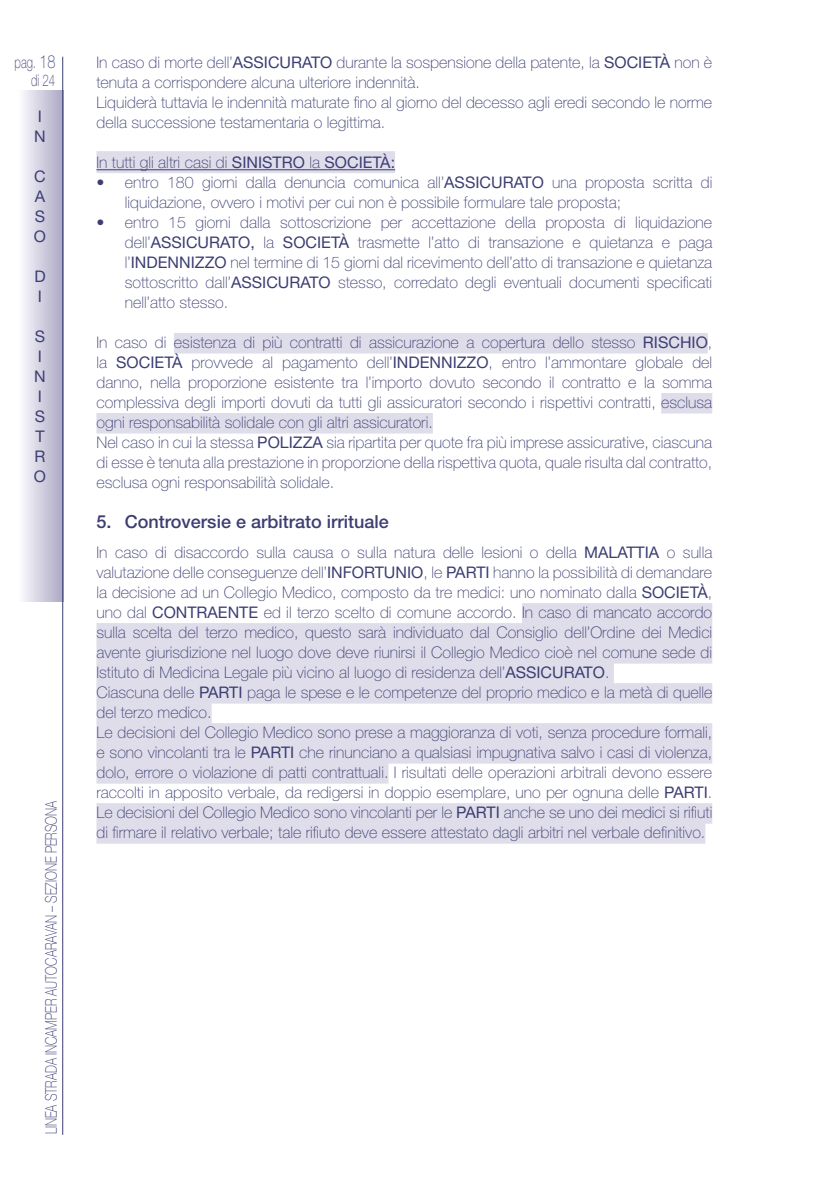
<style>
.page{position:relative;width:840px;height:1191px;background:#fff}
.page>*{position:absolute;margin:0;border:0;box-sizing:border-box;transform-origin:0 0}
.t1{font:500 18px "Helvetica Neue LT Std";color:#3c3e73}
.t2{font:100 16.2px/18px "Helvetica Neue LT Std";color:#3c3e73;text-align:right;scale:.71 1}
.t3{font:100 16px/20px "Helvetica Neue LT Std";color:#3c3e73}
.t4{font:100 16px "Helvetica Neue LT Std";color:#3c3e73;scale:.74 1}
.t5{font:16px/20px "Helvetica Neue LT Std";color:#3c3e73}
.s1{font-size:18px}
.s2{font-weight:400}
</style>
<div class="page">
<div style="left:96px;top:151px;width:299px;height:22px;background:#dfddea"></div>
<hr style="left:96px;top:169px;width:299px;height:1px;background:#3c3e73">
<div style="left:174px;top:333px;width:533px;height:20px;background:#dfddea"></div>
<div style="left:661px;top:393px;width:50px;height:20px;background:#dfddea"></div>
<div style="left:96px;top:413px;width:336px;height:20px;background:#dfddea"></div>
<div style="left:521px;top:603px;width:190px;height:20px;background:#dfddea"></div>
<div style="left:96px;top:623px;width:615px;height:20px;background:#dfddea"></div>
<div style="left:96px;top:643px;width:615px;height:20px;background:#dfddea"></div>
<div style="left:96px;top:663px;width:517px;height:20px;background:#dfddea"></div>
<div style="left:96px;top:683px;width:615px;height:20px;background:#dfddea"></div>
<div style="left:96px;top:703px;width:115px;height:20px;background:#dfddea"></div>
<div style="left:96px;top:723px;width:615px;height:20px;background:#dfddea"></div>
<div style="left:96px;top:743px;width:615px;height:20px;background:#dfddea"></div>
<div style="left:96px;top:763px;width:292px;height:20px;background:#dfddea"></div>
<div style="left:96px;top:803px;width:615px;height:20px;background:#dfddea"></div>
<div style="left:96px;top:823px;width:609px;height:20px;background:#dfddea"></div>
<div style="left:17px;top:91px;width:46px;height:510px;background:linear-gradient(to right,#fff,#afaac6)"></div>
<hr style="left:62px;top:57px;width:1px;height:1077px;background:#3c3e73">
<p class="t2" style="left:15px;top:53px;width:59px">pag. <span class="s1">18 </span>di 24</p>
<p class="t3" style="left:96px;top:52px;width:617px">In caso di morte dell’<span class="s2">ASSICURATO</span> durante la sospensione della patente, la <span class="s2">SOCIETÀ</span> non è tenuta a corrispondere alcuna ulteriore indennità.<br>Liquiderà tuttavia le indennità maturate fino al giorno del decesso agli eredi secondo le norme della successione testamentaria o legittima.</p>
<p class="t3" style="left:96px;top:152px;width:300px">In tutti gli altri casi di <span class="s2">SINISTRO</span> la <span class="s2">SOCIETÀ:</span></p>
<p class="t3" style="left:125px;top:172px;width:588px;text-indent:-28px">• entro 180 giorni dalla denuncia comunica all’<span class="s2">ASSICURATO</span> una proposta scritta di liquidazione, ovvero i motivi per cui non è possibile formulare tale proposta;</p>
<p class="t3" style="left:125px;top:212px;width:588px;text-align:justify;text-indent:-28px">• entro 15 giorni dalla sottoscrizione per accettazione della proposta di liquidazione dell’<span class="s2">ASSICURATO,</span> la <span class="s2">SOCIETÀ</span> trasmette l’atto di transazione e quietanza e paga l’<span class="s2">INDENNIZZO</span> nel termine di 15 giorni dal ricevimento dell’atto di transazione e quietanza sottoscritto dall’<span class="s2">ASSICURATO</span> stesso, corredato degli eventuali documenti specificati nell’atto stesso.</p>
<p class="t3" style="left:96px;top:332px;width:617px">In caso di esistenza di più contratti di assicurazione a copertura dello stesso <span class="s2">RISCHIO</span>, la <span class="s2">SOCIETÀ</span> provvede al pagamento dell’<span class="s2">INDENNIZZO</span>, entro l’ammontare globale del danno, nella proporzione esistente tra l’importo dovuto secondo il contratto e la somma complessiva degli importi dovuti da tutti gli assicuratori secondo i rispettivi contratti, esclusa ogni responsabilità solidale con gli altri assicuratori.<br>Nel caso in cui la stessa <span class="s2">POLIZZA</span> sia ripartita per quote fra più imprese assicurative, ciascuna di esse è tenuta alla prestazione in proporzione della rispettiva quota, quale risulta dal contratto, esclusa ogni responsabilità solidale.</p>
<p class="t1" style="left:96px;top:511px;width:294px">5. Controversie e arbitrato irrituale</p>
<p class="t3" style="left:96px;top:542px;width:617px">In caso di disaccordo sulla causa o sulla natura delle lesioni o della <span class="s2">MALATTIA</span> o sulla valutazione delle conseguenze dell’<span class="s2">INFORTUNIO</span>, le <span class="s2">PARTI</span> hanno la possibilità di demandare la decisione ad un Collegio Medico, composto da tre medici: uno nominato dalla <span class="s2">SOCIETÀ</span>, uno dal <span class="s2">CONTRAENTE</span> ed il terzo scelto di comune accordo. In caso di mancato accordo sulla scelta del terzo medico, questo sarà individuato dal Consiglio dell’Ordine dei Medici avente giurisdizione nel luogo dove deve riunirsi il Collegio Medico cioè nel comune sede di Istituto di Medicina Legale più vicino al luogo di residenza dell’<span class="s2">ASSICURATO</span>.<br>Ciascuna delle <span class="s2">PARTI</span> paga le spese e le competenze del proprio medico e la metà di quelle del terzo medico.<br>Le decisioni del Collegio Medico sono prese a maggioranza di voti, senza procedure formali, e sono vincolanti tra le <span class="s2">PARTI</span> che rinunciano a qualsiasi impugnativa salvo i casi di violenza, dolo, errore o violazione di patti contrattuali. I risultati delle operazioni arbitrali devono essere raccolti in apposito verbale, da redigersi in doppio esemplare, uno per ognuna delle <span class="s2">PARTI</span>.<br>Le decisioni del Collegio Medico sono vincolanti per le <span class="s2">PARTI</span> anche se uno dei medici si rifiuti di firmare il relativo verbale; tale rifiuto deve essere attestato dagli arbitri nel verbale definitivo.</p>
<p class="t5" style="left:34px;top:106px;width:13px">I<br>N</p>
<p class="t5" style="left:34px;top:166px;width:14px;text-align:justify">C A S O</p>
<p class="t5" style="left:34px;top:266px;width:13px">D<br>I</p>
<p class="t5" style="left:34px;top:326px;width:14px">S<br>I<br>N<br>I<br>S<br>T<br>R<br>O</p>
<p class="t4" style="left:42px;top:1134px;width:452px;rotate:-90deg">LINEA STRADA INCAMPER AUTOCARAVAN – SEZIONE PERSONA</p>
</div>
